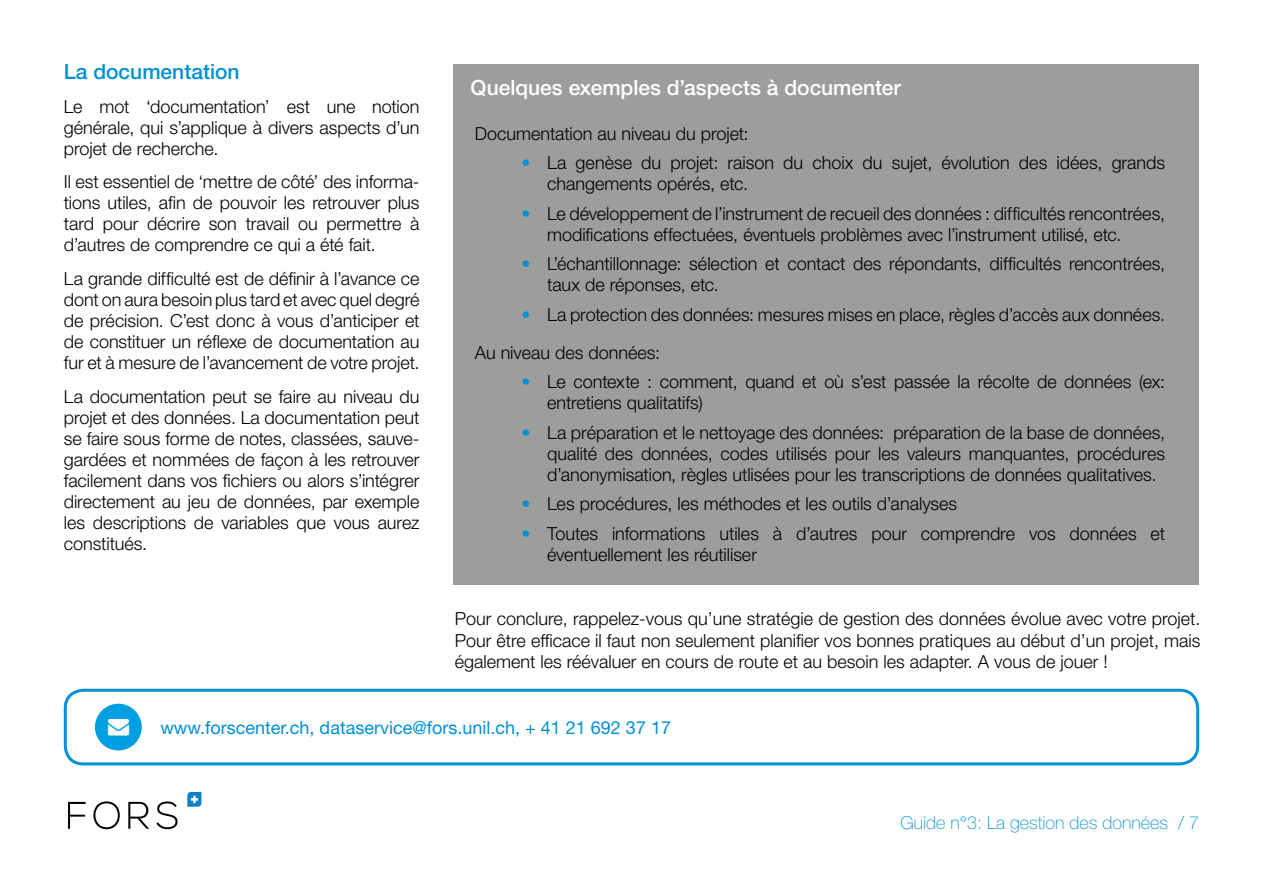
<style>
.page{position:relative;width:1263px;height:893px;background:#fff}
.page>*{position:absolute;margin:0;border:0;box-sizing:border-box;transform-origin:0 0}
.t1{font:500 21px "Helvetica Neue LT Std";color:#fff}
.t2{font:500 21px "Helvetica Neue LT Std";color:#0090d4}
.t3{font:300 18px/21px "Helvetica Neue LT Std";color:#000;text-align:justify}
.t4{font:18px "Helvetica Neue LT Std";color:#0090d4}
.t5{font:100 18px "Helvetica Neue LT Std";color:#0090d4}
.s1{color:#0090d4}
.s2{color:#fff}
</style>
<div class="page">
<div style="left:95px;top:704px;width:47px;height:46px;background:#009fe3;border-radius:50%"></div>
<div style="left:64px;top:689px;width:1135px;height:76px;border:3px solid #0090d4;border-radius:18px"></div>
<svg style="left:68px;top:802px;width:18px;height:27px"></svg>
<svg style="left:93px;top:801px;width:27px;height:28px"></svg>
<svg style="left:128px;top:802px;width:21px;height:27px"></svg>
<svg style="left:156px;top:801px;width:21px;height:28px"></svg>
<svg style="left:187px;top:792px;width:14px;height:15px"></svg>
<div style="left:454px;top:64px;width:745px;height:521px;background:#9d9d9c"></div>
<p class="t2" style="left:64px;top:59px;width:177px">La documentation</p>
<p class="t3" style="left:64px;top:95px;width:357px">Le mot ‘documentation’ est une notion générale, qui s’applique à divers aspects d’un projet de recherche.</p>
<p class="t3" style="left:64px;top:171px;width:357px">Il est essentiel de ‘mettre de côté’ des informa&shy;tions utiles, afin de pouvoir les retrouver plus tard pour décrire son travail ou permettre à d’autres de comprendre ce qui a été fait.</p>
<p class="t3" style="left:64px;top:268px;width:357px">La grande difficulté est de définir à l’avance ce dont on aura besoin plus tard et avec quel degré de précision. C’est donc à vous d’anticiper et de constituer un réflexe de documentation au fur et à mesure de l’avancement de votre projet.</p>
<p class="t3" style="left:64px;top:386px;width:357px">La documentation peut se faire au niveau du projet et des données. La documentation peut se faire sous forme de notes, classées, sauve&shy;gardées et nommées de façon à les retrouver facilement dans vos fichiers ou alors s’intégrer directement au jeu de données, par exemple les descriptions de variables que vous aurez constitués.</p>
<p class="t1" style="left:471px;top:75px;width:432px">Quelques exemples d’aspects à documenter</p>
<p class="t3" style="left:475px;top:122px;width:275px">Documentation au niveau du projet:</p>
<p class="t3" style="left:547px;top:152px;width:619px;text-indent:-26px"><span class="s1">•</span> La genèse du projet: raison du choix du sujet, évolution des idées, grands changements opérés, etc.</p>
<p class="t3" style="left:547px;top:202px;width:619px;text-indent:-26px"><span class="s1">•</span> Le développement de l’instrument de recueil des données : difficultés rencontrées, modifications effectuées, éventuels problèmes avec l’instrument utilisé, etc.</p>
<p class="t3" style="left:547px;top:253px;width:620px;text-indent:-26px"><span class="s1">•</span> L’échantillonnage: sélection et contact des répondants, difficultés rencontrées, taux de réponses, etc.</p>
<p class="t3" style="left:475px;top:295px;width:692px;line-height:38px;text-indent:47px"><span class="s1">•</span> La protection des données: mesures mises en place, règles d’accès aux données.<br>Au niveau des données:</p>
<p class="t3" style="left:547px;top:371px;width:619px;text-indent:-26px"><span class="s1">•</span> Le contexte : comment, quand et où s’est passée la récolte de données (ex: entretiens qualitatifs)</p>
<p class="t3" style="left:547px;top:421px;width:619px;text-indent:-26px"><span class="s1">•</span> La préparation et le nettoyage des données: préparation de la base de données, qualité des données, codes utilisés pour les valeurs manquantes, procédures d’anonymisation, règles utlisées pour les transcriptions de données qualitatives.</p>
<p class="t3" style="left:522px;top:493px;width:437px"><span class="s1">•</span> Les procédures, les méthodes et les outils d’analyses</p>
<p class="t3" style="left:547px;top:522px;width:619px;text-indent:-26px"><span class="s1">•</span> Toutes informations utiles à d’autres pour comprendre vos données et éventuellement les réutiliser</p>
<p class="t3" style="left:455px;top:607px;width:747px;line-height:21.6px">Pour conclure, rappelez-vous qu’une stratégie de gestion des données évolue avec votre projet.<br>Pour être efficace il faut non seulement planifier vos bonnes pratiques au début d’un projet, mais également les réévaluer en cours de route et au besoin les adapter. A vous de jouer !</p>
<p class="t4" style="left:108px;top:717px;width:564px"><span class="s2">→</span> www.forscenter.ch, dataservice@fors.unil.ch, + 41 21 692 37 17</p>
<p class="t5" style="left:900px;top:812px;width:300px">Guide n°3: La gestion des données / 7</p>
</div>
